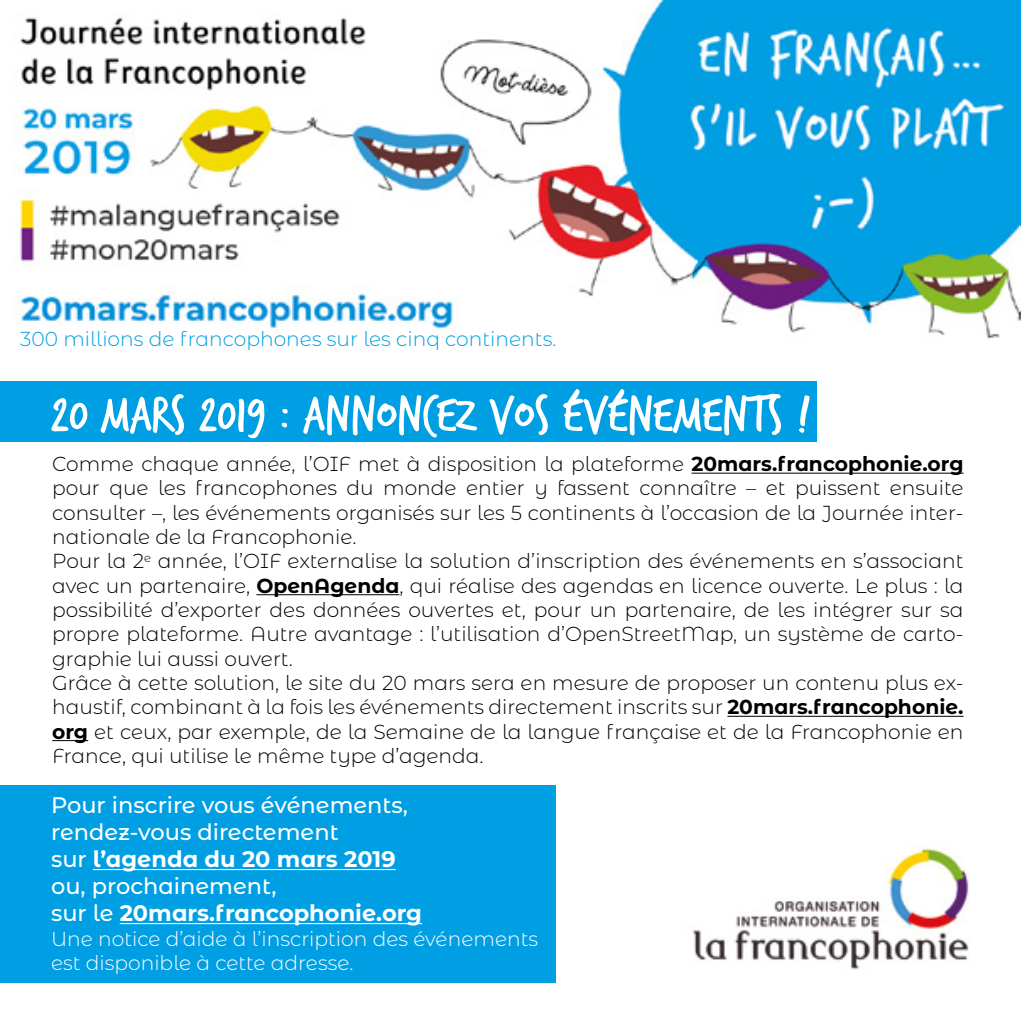
<style>
.page{position:relative;width:1021px;height:1021px;background:#fff}
.page>*{position:absolute;margin:0;border:0;box-sizing:border-box;transform-origin:0 0}
.t1{font:54px "Trash Hand";color:#fff}
.t2{font:500 22.5px/27px "Montserrat Alternates";color:#fff}
.t3{font:300 20.25px/24.3px "Montserrat Alternates";color:#000}
.t4{font:300 20.25px/24.3px "Montserrat Alternates";color:#fff}
.t5{font:300 20.25px "Montserrat Alternates";color:#009fe3}
.s1{font-weight:700}
</style>
<div class="page">
<div style="left:0;top:785px;width:555px;height:197px;background:#009fe3"></div>
<hr style="left:93px;top:869px;width:303px;height:1px;background:#fff">
<hr style="left:120px;top:923px;width:302px;height:1px;background:#fff">
<img style="left:692px;top:842px;width:277px;height:127px">
<img style="left:14px;top:0;width:1006px;height:339px">
<div style="left:0;top:382px;width:817px;height:60px;background:#009fe3"></div>
<hr style="left:691px;top:472px;width:272px;height:1px;background:#000">
<hr style="left:256px;top:594px;width:143px;height:1px;background:#000">
<hr style="left:727px;top:715px;width:236px;height:1px;background:#000">
<hr style="left:52px;top:740px;width:36px;height:1px;background:#000">
<p class="t5" style="left:20px;top:324px;width:537px">300 millions de francophones sur les cinq continents.</p>
<h1 class="t1" style="left:51px;top:388px;width:761px">20 MARS 2019 : ANNONCEZ VOS ÉVÉNEMENTS !</h1>
<p class="t3" style="left:52px;top:451px;width:912px">Comme chaque année, l’OIF met à disposition la plateforme <span class="s1">20mars.francophonie.org </span>pour que les francophones du monde entier y fassent connaître – et puissent ensuite consulter –, les événements organisés sur les 5 continents à l’occasion de la Journée inter&shy;nationale de la Francophonie.<br>Pour la 2<sup>e</sup> année, l’OIF externalise la solution d’inscription des événements en s’associant avec un partenaire, <span class="s1">OpenAgenda</span>, qui réalise des agendas en licence ouverte. Le plus : la possibilité d’exporter des données ouvertes et, pour un partenaire, de les intégrer sur sa propre plateforme. Autre avantage : l’utilisation d’OpenStreetMap, un système de carto&shy;graphie lui aussi ouvert.<br>Grâce à cette solution, le site du 20 mars sera en mesure de proposer un contenu plus ex&shy;haustif, combinant à la fois les événements directement inscrits sur <span class="s1">20mars.francophonie. org</span> et ceux, par exemple, de la Semaine de la langue française et de la Francophonie en France, qui utilise le même type d’agenda.</p>
<p class="t2" style="left:51px;top:790px;width:372px">Pour inscrire vous événements, rendez-vous directement<br>sur <span class="s1">l’agenda du 20 mars 2019 </span>ou, prochainement,<br>sur le <span class="s1">20mars.francophonie.org</span></p>
<p class="t4" style="left:51px;top:925px;width:488px">Une notice d’aide à l’inscription des événements est disponible à cette adresse.</p>
</div>
